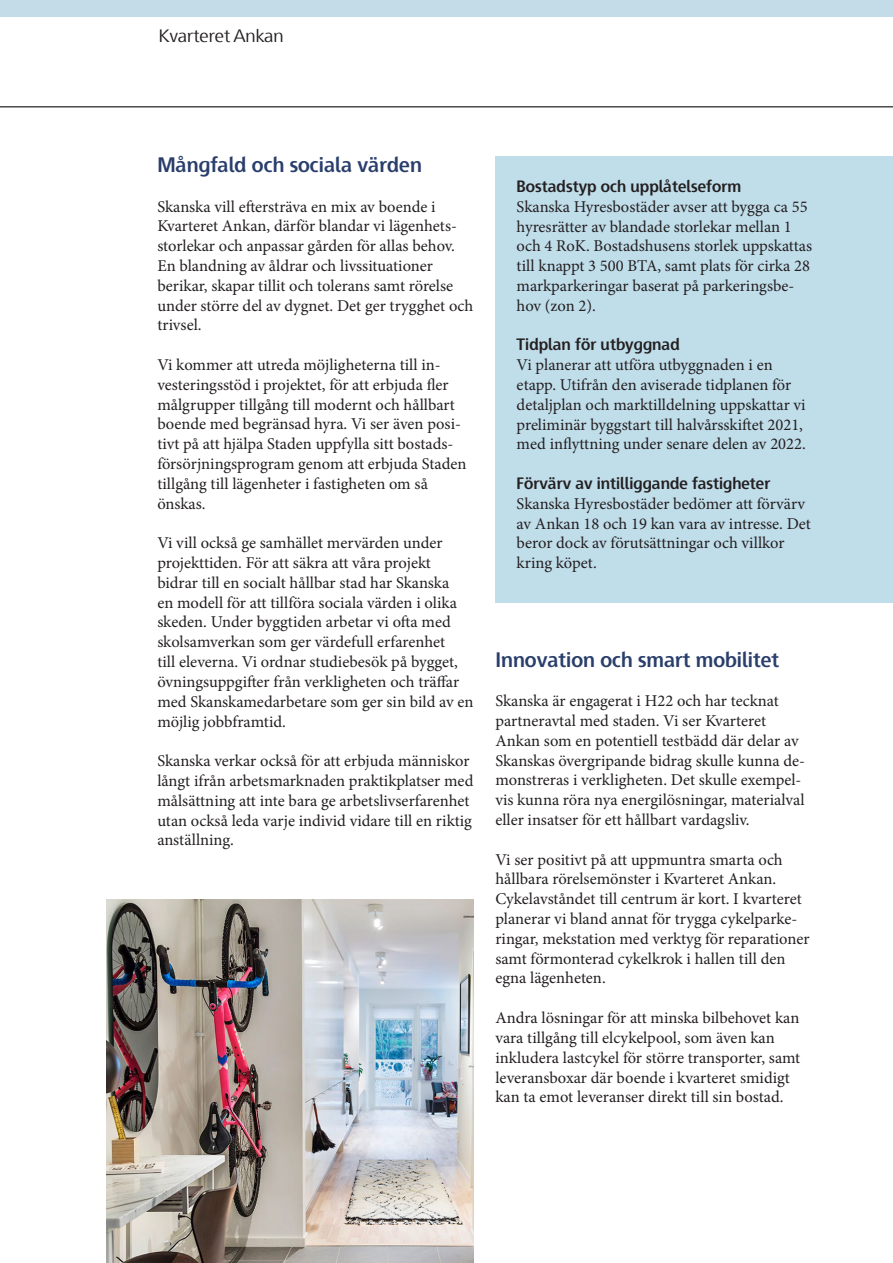
<style>
.page{position:relative;width:893px;height:1263px;background:#fff}
.page>*{position:absolute;margin:0;border:0;box-sizing:border-box;transform-origin:0 0}
.t1{font:700 21px "Skanska Sans Pro";color:#293e6b}
.t2{font:18px "Skanska Sans Pro";color:#231f20}
.t3{font:16.5px/19.8px "Minion Pro";color:#231f20}
.t4{font:700 16.5px "Skanska Sans Pro";color:#231f20}
.s1{font-family:"Skanska Sans Pro";font-weight:700}
</style>
<div class="page">
<div style="left:0;top:0;width:893px;height:17px;background:#c4dbe8"></div>
<hr style="left:0;top:106px;width:893px;height:1px;background:#000001">
<div style="left:495px;top:156px;width:398px;height:447px;background:#c0ddea"></div>
<img style="left:106px;top:899px;width:367px;height:364px">
<p class="t2" style="left:159px;top:25px;width:126px">Kvarteret Ankan</p>
<p class="t1" style="left:157px;top:152px;width:266px">Mångfald och sociala värden</p>
<p class="t3" style="left:157px;top:197px;width:317px">Skanska vill eftersträva en mix av boende i Kvarteret Ankan, därför blandar vi lägenhets&shy;storlekar och anpassar gården för allas behov.<br>En blandning av åldrar och livssituationer berikar, skapar tillit och tolerans samt rörelse under större del av dygnet. Det ger trygghet och trivsel.</p>
<p class="t3" style="left:157px;top:355px;width:311px">Vi kommer att utreda möjligheterna till in&shy;vesteringsstöd i projektet, för att erbjuda fler målgrupper tillgång till modernt och hållbart boende med begränsad hyra. Vi ser även posi&shy;tivt på att hjälpa Staden uppfylla sitt bostads&shy;försörjningsprogram genom att erbjuda Staden tillgång till lägenheter i fastigheten om så önskas.</p>
<p class="t3" style="left:157px;top:533px;width:318px">Vi vill också ge samhället mervärden under projekttiden. För att säkra att våra projekt bidrar till en socialt hållbar stad har Skanska<br>en modell för att tillföra sociala värden i olika skeden. Under byggtiden arbetar vi ofta med skolsamverkan som ger värdefull erfarenhet<br>till eleverna. Vi ordnar studiebesök på bygget, övningsuppgifter från verkligheten och träffar med Skanskamedarbetare som ger sin bild av en möjlig jobbframtid.</p>
<p class="t3" style="left:157px;top:751px;width:318px">Skanska verkar också för att erbjuda människor långt ifrån arbetsmarknaden praktikplatser med målsättning att inte bara ge arbetslivserfarenhet utan också leda varje individ vidare till en riktig anställning.</p>
<p class="t4" style="left:517px;top:177px;width:226px">Bostadstyp och upplåtelseform</p>
<p class="t3" style="left:517px;top:197px;width:297px">Skanska Hyresbostäder avser att bygga ca 55 hyresrätter av blandade storlekar mellan 1 och 4 RoK. Bostadshusens storlek uppskattas till knappt 3 500 BTA, samt plats för cirka 28 markparkeringar baserat på parkeringsbe&shy;hov (zon 2).</p>
<p class="t3" style="left:517px;top:335px;width:291px"><span class="s1">Tidplan för utbyggnad<br></span>Vi planerar att utföra utbyggnaden i en etapp. Utifrån den aviserade tidplanen för detaljplan och marktilldelning uppskattar vi preliminär byggstart till halvårsskiftet 2021, med inflyttning under senare delen av 2022.</p>
<p class="t4" style="left:517px;top:474px;width:255px">Förvärv av intilliggande fastigheter</p>
<p class="t3" style="left:517px;top:494px;width:296px">Skanska Hyresbostäder bedömer att förvärv av Ankan 18 och 19 kan vara av intresse. Det beror dock av förutsättningar och villkor kring köpet.</p>
<p class="t1" style="left:495px;top:647px;width:285px">Innovation och smart mobilitet</p>
<p class="t3" style="left:495px;top:691px;width:311px">Skanska är engagerat i H22 och har tecknat partneravtal med staden. Vi ser Kvarteret Ankan som en potentiell testbädd där delar av Skanskas övergripande bidrag skulle kunna de&shy;monstreras i verkligheten. Det skulle exempel&shy;vis kunna röra nya energilösningar, materialval eller insatser för ett hållbart vardagsliv.</p>
<p class="t3" style="left:495px;top:849px;width:316px">Vi ser positivt på att uppmuntra smarta och hållbara rörelsemönster i Kvarteret Ankan.<br>Cykelavståndet till centrum är kort. I kvarteret planerar vi bland annat för trygga cykelparke&shy;ringar, mekstation med verktyg för reparationer samt förmonterad cykelkrok i hallen till den egna lägenheten.</p>
<p class="t3" style="left:495px;top:1008px;width:306px">Andra lösningar för att minska bilbehovet kan vara tillgång till elcykelpool, som även kan inkludera lastcykel för större transporter, samt leveransboxar där boende i kvarteret smidigt kan ta emot leveranser direkt till sin bostad.</p>
</div>
